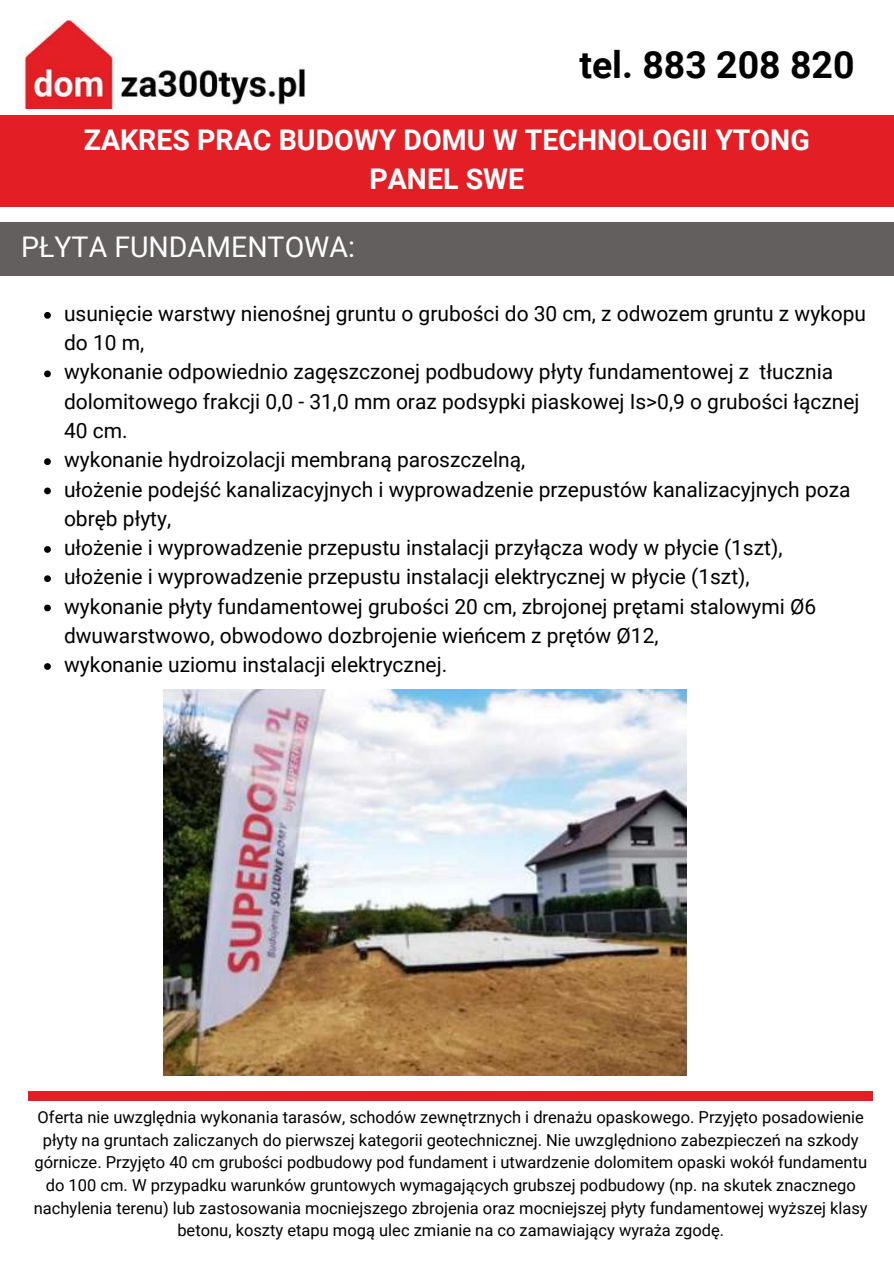
<style>
.page{position:relative;width:894px;height:1264px;background:#fff}
.page>*{position:absolute;margin:0;border:0;box-sizing:border-box;transform-origin:0 0}
.t1{font:700 37.5px "Roboto";color:#000}
.t2{font:700 28.5px/39.3px "Roboto";color:#fff;text-align:center}
.t3{font:28.5px "Roboto";color:#fff}
.t4{font:21px/29.2px "Roboto";color:#000}
.t5{font:16.5px/22.5px "Roboto";color:#000;text-align:center}
</style>
<div class="page">
<div style="left:0;top:115px;width:893px;height:91px;background:#e31e24"></div>
<img style="left:22px;top:19px;width:283px;height:89px">
<img style="left:163px;top:689px;width:523px;height:386px">
<svg style="left:44px;top:312px;width:7px;height:7px"></svg>
<svg style="left:44px;top:370px;width:7px;height:7px"></svg>
<svg style="left:44px;top:458px;width:7px;height:7px"></svg>
<svg style="left:44px;top:487px;width:7px;height:7px"></svg>
<svg style="left:44px;top:546px;width:7px;height:7px"></svg>
<svg style="left:44px;top:575px;width:7px;height:7px"></svg>
<svg style="left:44px;top:604px;width:7px;height:7px"></svg>
<svg style="left:44px;top:663px;width:7px;height:7px"></svg>
<div style="left:28px;top:1091px;width:845px;height:9px;background:#e31e24"></div>
<div style="left:0;top:222px;width:893px;height:54px;background:#625f5e"></div>
<h1 class="t1" style="left:579px;top:43px;width:276px">tel. 883 208 820</h1>
<h2 class="t2" style="left:84px;top:120px;width:727px">ZAKRES PRAC BUDOWY DOMU W TECHNOLOGII YTONG<br>PANEL SWE</h2>
<h2 class="t3" style="left:21px;top:231px;width:335px">PŁYTA FUNDAMENTOWA:</h2>
<p class="t4" style="left:64px;top:299px;width:803px">usunięcie warstwy nienośnej gruntu o grubości do 30 cm, z odwozem gruntu z wykopu do 10 m,<br>wykonanie odpowiednio zagęszczonej podbudowy płyty fundamentowej z tłucznia dolomitowego frakcji 0,0 - 31,0 mm oraz podsypki piaskowej Is&gt;0,9 o grubości łącznej 40 cm.<br>wykonanie hydroizolacji membraną paroszczelną,<br>ułożenie podejść kanalizacyjnych i wyprowadzenie przepustów kanalizacyjnych poza obręb płyty,<br>ułożenie i wyprowadzenie przepustu instalacji przyłącza wody w płycie (1szt),<br>ułożenie i wyprowadzenie przepustu instalacji elektrycznej w płycie (1szt),<br>wykonanie płyty fundamentowej grubości 20 cm, zbrojonej prętami stalowymi Ø6 dwuwarstwowo, obwodowo dozbrojenie wieńcem z prętów Ø12,<br>wykonanie uziomu instalacji elektrycznej.</p>
<p class="t5" style="left:34px;top:1106px;width:835px">Oferta nie uwzględnia wykonania tarasów, schodów zewnętrznych i drenażu opaskowego. Przyjęto posadowienie płyty na gruntach zaliczanych do pierwszej kategorii geotechnicznej. Nie uwzględniono zabezpieczeń na szkody górnicze. Przyjęto 40 cm grubości podbudowy pod fundament i utwardzenie dolomitem opaski wokół fundamentu do 100 cm. W przypadku warunków gruntowych wymagających grubszej podbudowy (np. na skutek znacznego nachylenia terenu) lub zastosowania mocniejszego zbrojenia oraz mocniejszej płyty fundamentowej wyższej klasy betonu, koszty etapu mogą ulec zmianie na co zamawiający wyraża zgodę.</p>
</div>
